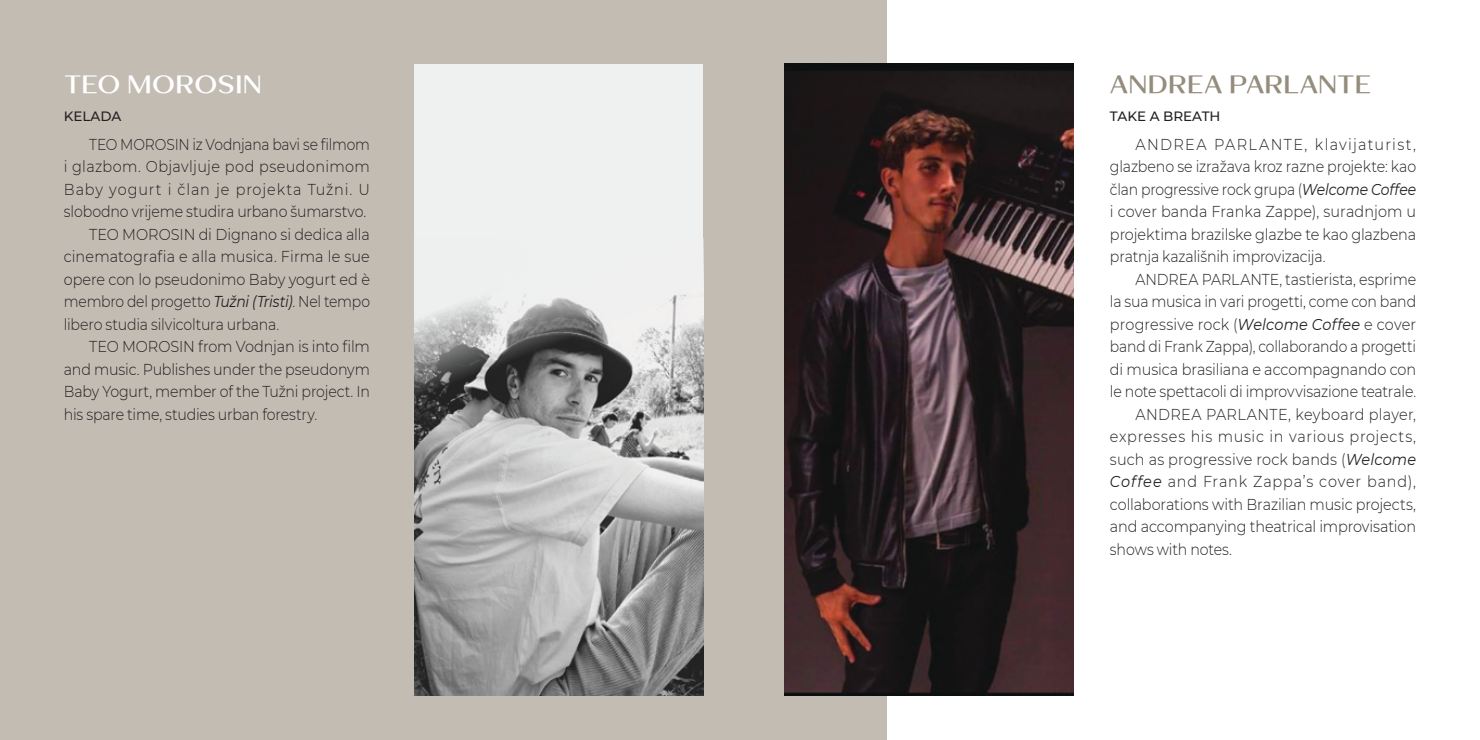
<style>
.page{position:relative;width:1480px;height:740px;background:#fff}
.page>*{position:absolute;margin:0;border:0;box-sizing:border-box;transform-origin:0 0}
.ime-prezime-9pt{font:600 24.75px "Mansory";letter-spacing:.01em;color:#948c7c}
.ime-prezime-9pt-2{font:600 24.75px "Mansory";letter-spacing:.005em;color:#fff}
.txt00{font:300 15.75px/22.5px "Montserrat";letter-spacing:-.01em;color:#231f20;text-align:justify;scale:.92 1}
.txt00-2{font:300 15.75px/22.5px "Montserrat";letter-spacing:-.01em;color:#231f20;text-align:justify;scale:.9 1}
.txt00-3{font:300 15.75px/22.5px "Montserrat";letter-spacing:-.01em;color:#231f20;text-align:justify;scale:.88 1}
.songs{font:500 13.5px "Montserrat";color:#231f20}
.s1{font-weight:400;font-style:italic}
</style>
<div class="page">
<div style="left:0;top:0;width:887px;height:740px;background:#c2bcb3"></div>
<img style="left:784px;top:64px;width:289px;height:631px">
<div style="left:415px;top:64px;width:288px;height:631px;background:#eff0f0"></div>
<img style="left:415px;top:294px;width:288px;height:401px">
<p class="ime-prezime-9pt-2" style="left:64px;top:64px;width:199px">TEO MOROSIN</p>
<p class="songs" style="left:64px;top:107px;width:59px">KELADA</p>
<p class="txt00-3" style="left:64px;top:132px;width:349px;text-indent:26px">TEO MOROSIN iz Vodnjana bavi se filmom i glazbom. Objavljuje pod pseudonimom Baby yogurt i član je projekta Tužni. U slobodno vrijeme studira urbano šumarstvo.</p>
<p class="txt00" style="left:64px;top:222px;width:334px;text-indent:26px">TEO MOROSIN di Dignano si dedica alla cinematografia e alla musica. Firma le sue opere con lo pseudonimo Baby yogurt ed è membro del progetto <span class="s1">Tužni (Tristi)</span>. Nel tempo libero studia silvicoltura urbana.</p>
<p class="txt00" style="left:64px;top:335px;width:334px;text-indent:26px">TEO MOROSIN from Vodnjan is into film and music. Publishes under the pseudonym Baby Yogurt, member of the Tužni project. In his spare time, studies urban forestry.</p>
<p class="ime-prezime-9pt" style="left:1110px;top:64px;width:263px">ANDREA PARLANTE</p>
<p class="songs" style="left:1110px;top:107px;width:112px">TAKE A BREATH</p>
<p class="txt00" style="left:1110px;top:132px;width:334px;text-indent:26px">ANDREA PARLANTE, klavijaturist, glazbeno se izražava kroz razne projekte: kao član progressive rock grupa (<span class="s1">Welcome Coffee </span>i cover banda Franka Zappe), suradnjom u projektima brazilske glazbe te kao glazbena pratnja kazališnih improvizacija.</p>
<p class="txt00-2" style="left:1110px;top:267px;width:342px;text-indent:26px">ANDREA PARLANTE, tastierista, esprime la sua musica in vari progetti, come con band progressive rock (<span class="s1">Welcome Coffee</span> e cover band di Frank Zappa), collaborando a progetti di musica brasiliana e accompagnando con le note spettacoli di improvvisazione teatrale.</p>
<p class="txt00" style="left:1110px;top:402px;width:334px;text-indent:26px">ANDREA PARLANTE, keyboard player, expresses his music in various projects, such as progressive rock bands (<span class="s1">Welcome Coffee</span> and Frank Zappa’s cover band), collaborations with Brazilian music projects, and accompanying theatrical improvisation shows with notes.</p>
</div>
